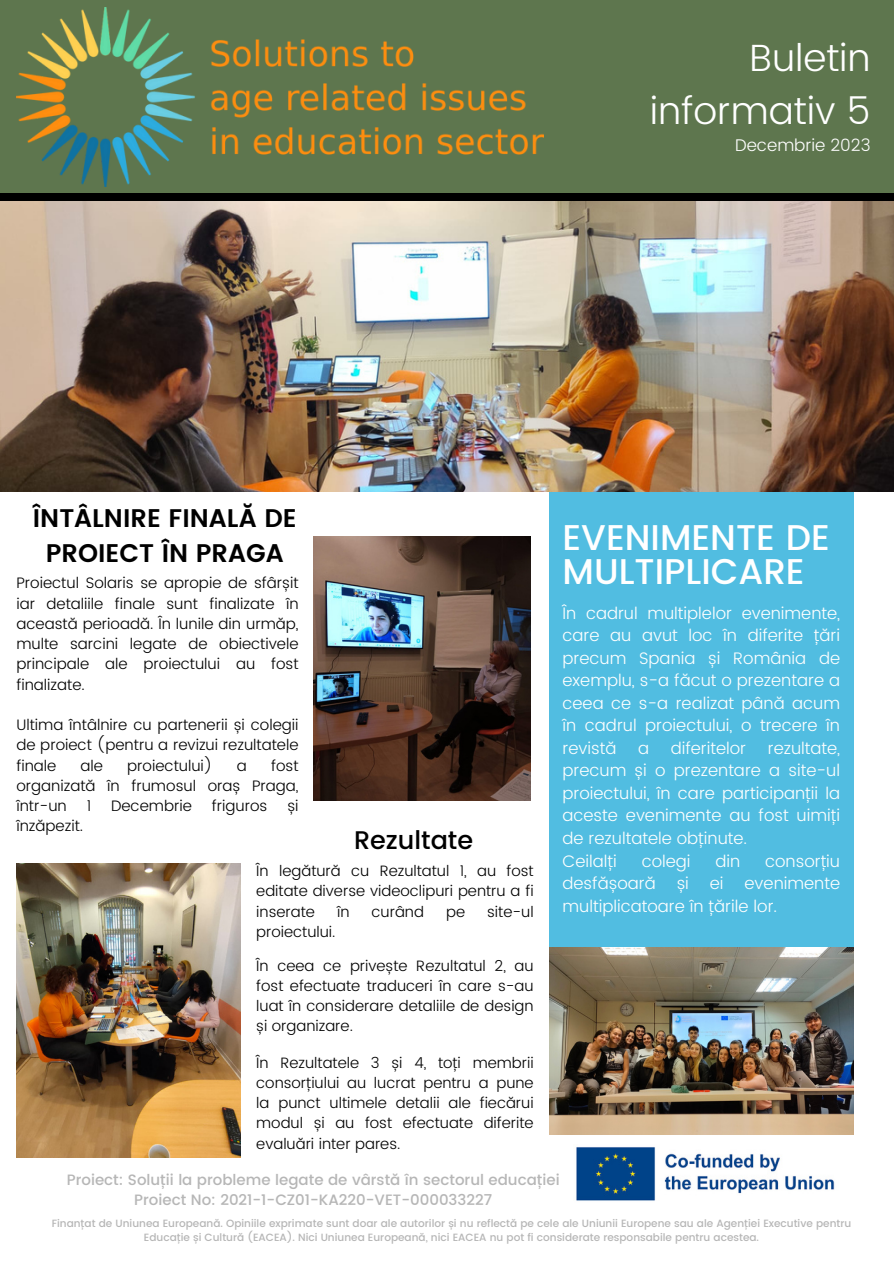
<style>
.page{position:relative;width:894px;height:1264px;background:#fff}
.page>*{position:absolute;margin:0;border:0;box-sizing:border-box;transform-origin:0 0}
.t1{font:300 37.95px/52.8px "Poppins";color:#fff;text-align:right}
.t2{font:500 35.7px/33.8px "Poppins";color:#fff}
.t3{font:600 25.5px/34.8px "Poppins";color:#000;text-align:center}
.t4{font:500 25.5px "Poppins";color:#000}
.t5{font:300 16.95px "Poppins";color:#fff}
.t6{font:300 16.65px/22.5px "Poppins";color:#fff}
.t7{font:300 15.15px/20.2px "Poppins";color:#000;text-align:justify}
.t8{font:300 15px/20.1px "Poppins";color:#000;text-align:justify}
.t9{font:500 15px/20.2px "Poppins";color:#b6b6b6;text-align:center}
.t10{font:500 10.5px/14px "Poppins";color:#b6b6b6;text-align:center}
</style>
<div class="page">
<img style="left:16px;top:863px;width:224px;height:294px">
<img style="left:313px;top:536px;width:217px;height:264px">
<div style="left:0;top:0;width:893px;height:193px;background:#5e764e"></div>
<div style="left:549px;top:468px;width:304px;height:482px;background:#51bde1"></div>
<img style="left:16px;top:8px;width:527px;height:179px">
<img style="left:0;top:200px;width:893px;height:291px">
<div style="left:0;top:193px;width:893px;height:7px;background:#000"></div>
<img style="left:549px;top:947px;width:304px;height:187px">
<img style="left:576px;top:1147px;width:259px;height:54px">
<p class="t1" style="left:649px;top:31px;width:222px">Buletin informativ 5</p>
<p class="t5" style="left:735px;top:135px;width:137px">Decembrie 2023</p>
<p class="t3" style="left:33px;top:501px;width:265px">ÎNTÂLNIRE FINALĂ DE<br>PROIECT ÎN PRAGA</p>
<h5 class="t7" style="left:16px;top:573px;width:283px">Proiectul Solaris se apropie de sfârșit iar detaliile finale sunt finalizate în această perioadă. În lunile din urmăp, multe sarcini legate de obiectivele principale ale proiectului au fost finalizate.</h5>
<h3 class="t7" style="left:16px;top:714px;width:283px">Ultima întâlnire cu partenerii și colegii de proiect (pentru a revizui rezultatele finale</h3>
<h3 class="t7" style="left:81px;top:755px;width:24px">ale</h3>
<h3 class="t7" style="left:127px;top:755px;width:87px">proiectului)</h3>
<h3 class="t7" style="left:237px;top:755px;width:12px">a</h3>
<h3 class="t7" style="left:16px;top:755px;width:283px;text-indent:255px">fost organizată în frumosul oraș Praga, într-un</h3>
<h3 class="t7" style="left:87px;top:795px;width:6px">1</h3>
<h3 class="t7" style="left:111px;top:795px;width:82px">Decembrie</h3>
<h3 class="t7" style="left:212px;top:795px;width:57px">friguros</h3>
<h3 class="t7" style="left:287px;top:795px;width:13px">și</h3>
<h3 class="t7" style="left:16px;top:816px;width:68px">înzăpezit.</h3>
<p class="t4" style="left:354px;top:825px;width:121px">Rezultate</p>
<p class="t8" style="left:256px;top:861px;width:279px">În legătură cu Rezultatul 1, au fost editate diverse videoclipuri pentru a fi inserate</p>
<p class="t8" style="left:337px;top:901px;width:14px">în</p>
<p class="t8" style="left:371px;top:901px;width:54px">curând</p>
<p class="t8" style="left:446px;top:901px;width:20px">pe</p>
<p class="t8" style="left:487px;top:901px;width:48px">site-ul</p>
<h4 class="t2" style="left:562px;top:520px;width:268px">EVENIMENTE DE<br>MULTIPLICARE</h4>
<h1 class="t6" style="left:562px;top:602px;width:279px;text-align:justify">În cadrul multiplelor evenimente, care au avut loc în diferite țări precum Spania și România de exemplu, s-a făcut o prezentare a ceea ce s-a realizat până acum în cadrul proiectului, o trecere în revistă</h1>
<h1 class="t6" style="left:638px;top:737px;width:13px">a</h1>
<h1 class="t6" style="left:670px;top:737px;width:77px">diferitelor</h1>
<h1 class="t6" style="left:562px;top:737px;width:279px;text-indent:205px">rezultate, precum și o prezentare a site-ul proiectului, în care participanții la aceste evenimente au fost uimiți de rezultatele obținute.<br>Ceilalți</h1>
<h1 class="t6" style="left:641px;top:849px;width:50px">colegi</h1>
<h1 class="t6" style="left:715px;top:849px;width:26px">din</h1>
<h1 class="t6" style="left:765px;top:849px;width:76px">consorțiu</h1>
<h1 class="t6" style="left:562px;top:872px;width:95px">desfășoară</h1>
<h1 class="t6" style="left:676px;top:872px;width:14px">și</h1>
<h1 class="t6" style="left:709px;top:872px;width:15px">ei</h1>
<h1 class="t6" style="left:562px;top:872px;width:279px;text-indent:182px">evenimente multiplicatoare în țările lor.</h1>
<p class="t8" style="left:256px;top:921px;width:81px">proiectului.</p>
<p class="t8" style="left:256px;top:955px;width:279px">În ceea ce privește Rezultatul 2, au fost efectuate traduceri în care s-au luat în considerare detaliile de design și organizare.</p>
<p class="t8" style="left:256px;top:1052px;width:279px">În Rezultatele 3 și 4, toți membrii consorțiului au lucrat pentru a pune la punct ultimele detalii ale fiecărui modul și au fost efectuate diferite evaluări inter pares.</p>
<h6 class="t9" style="left:67px;top:1169px;width:494px">Proiect: Soluții la probleme legate de vârstă în sectorul educației<br>Proiect No: 2021-1-CZ01-KA220-VET-000033227</h6>
<p class="t10" style="left:52px;top:1215px;width:800px">Finanțat de Uniunea Europeană. Opiniile exprimate sunt doar ale autorilor și nu reflectă pe cele ale Uniunii Europene sau ale Agenției Executive pentru<br>Educație și Cultură (EACEA). Nici Uniunea Europeană, nici EACEA nu pot fi considerate responsabile pentru acestea.</p>
</div>
